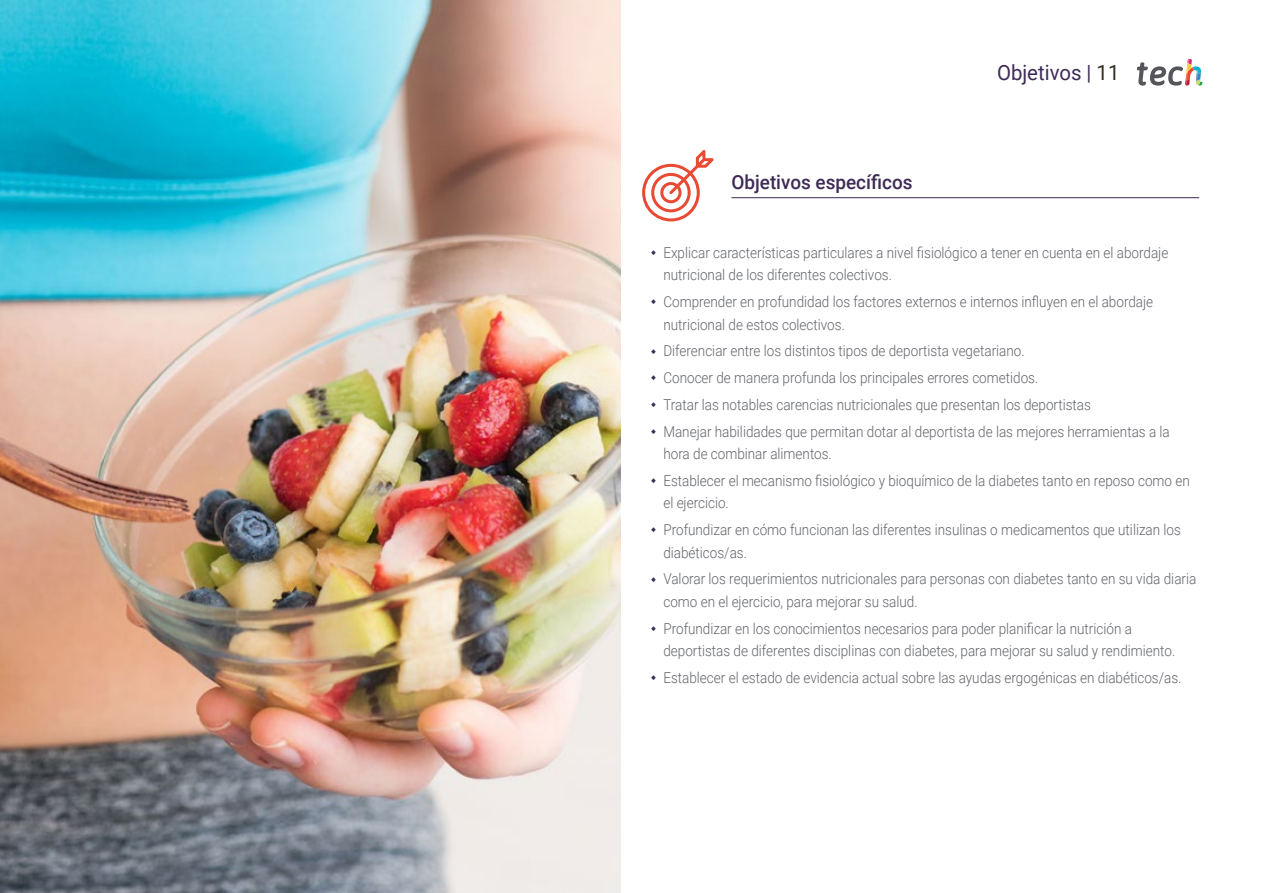
<style>
.page{position:relative;width:1263px;height:893px;background:#fff}
.page>*{position:absolute;margin:0;border:0;box-sizing:border-box;transform-origin:0 0}
.t1{font:21px "Roboto";color:#3d2b56}
.t2{font:500 19.5px "Roboto";color:#3e2b56}
.t3{font:300 15px/26.7px "Roboto";color:#61646a;scale:.9 1}
.s1{color:#312e20}
</style>
<div class="page">
<img style="left:0;top:0;width:621px;height:893px">
<svg style="left:1137px;top:59px;width:65px;height:27px"></svg>
<svg style="left:642px;top:150px;width:72px;height:71px"></svg>
<hr style="left:731px;top:197px;width:468px;height:1px;background:#3e2b56">
<h2 class="t2" style="left:731px;top:169px;width:183px">Objetivos específicos</h2>
<h1 class="t1" style="left:997px;top:57px;width:124px">Objetivos | <span class="s1">11</span></h1>
<p class="t3" style="left:663px;top:241px;width:562px;line-height:22.5px">Explicar características particulares a nivel fisiológico a tener en cuenta en el abordaje nutricional de los diferentes colectivos.</p>
<p class="t3" style="left:663px;top:290px;width:546px;line-height:22.5px">Comprender en profundidad los factores externos e internos influyen en el abordaje nutricional de estos colectivos.</p>
<p class="t3" style="left:663px;top:337px;width:564px">Diferenciar entre los distintos tipos de deportista vegetariano.<br>Conocer de manera profunda los principales errores cometidos.<br>Tratar las notables carencias nutricionales que presentan los deportistas<br>Manejar habilidades que permitan dotar al deportista de las mejores herramientas a la</p>
<p class="t3" style="left:663px;top:440px;width:586px">hora de combinar alimentos.<br>Establecer el mecanismo fisiológico y bioquímico de la diabetes tanto en reposo como en</p>
<p class="t3" style="left:663px;top:489px;width:576px">el ejercicio.<br>Profundizar en cómo funcionan las diferentes insulinas o medicamentos que utilizan los</p>
<p class="t3" style="left:663px;top:538px;width:594px">diabéticos/as.<br>Valorar los requerimientos nutricionales para personas con diabetes tanto en su vida diaria</p>
<p class="t3" style="left:663px;top:588px;width:522px">como en el ejercicio, para mejorar su salud.<br>Profundizar en los conocimientos necesarios para poder planificar la nutrición a</p>
<p class="t3" style="left:663px;top:637px;width:577px">deportistas de diferentes disciplinas con diabetes, para mejorar su salud y rendimiento.<br>Establecer el estado de evidencia actual sobre las ayudas ergogénicas en diabéticos/as.</p>
</div>
